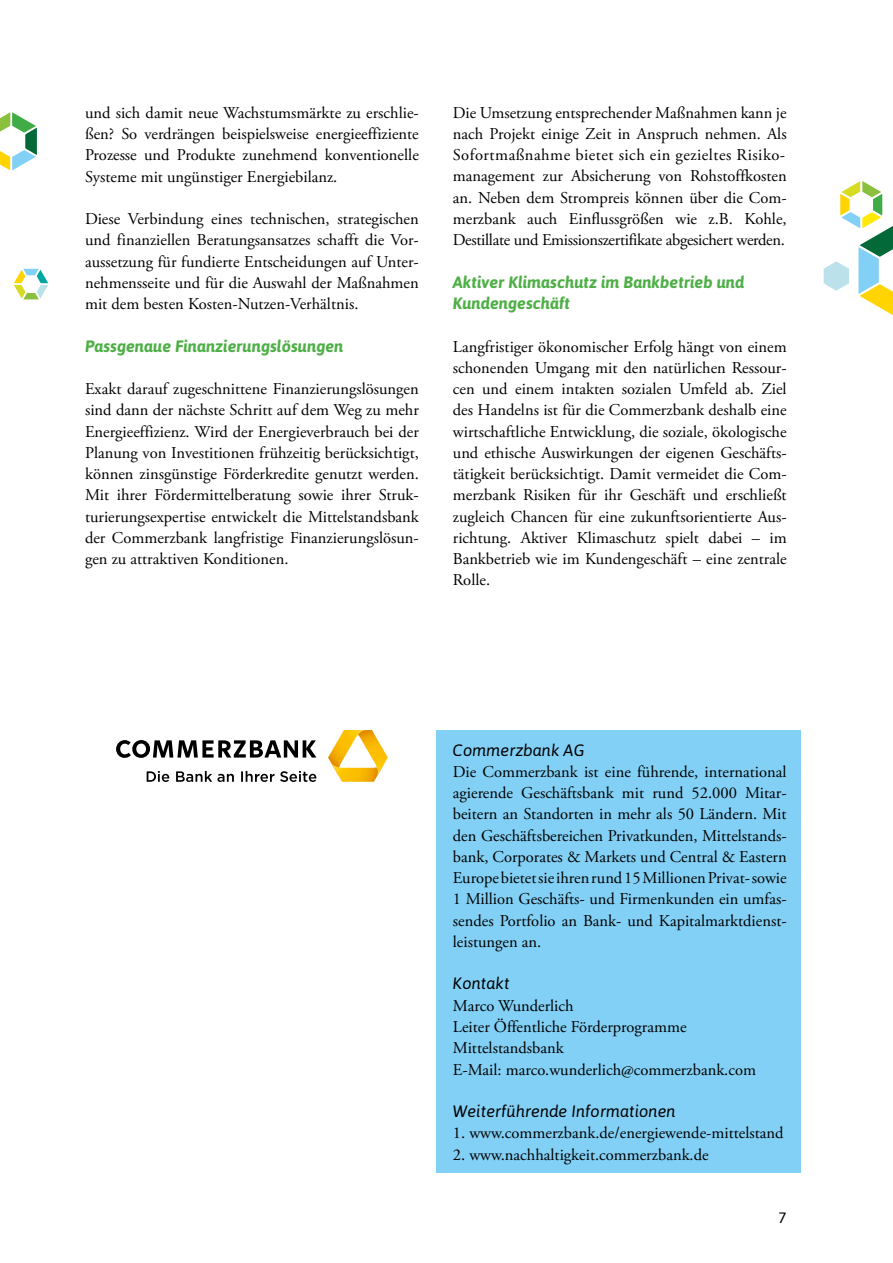
<style>
.page{position:relative;width:893px;height:1263px;background:#fff}
.page>*{position:absolute;margin:0;border:0;box-sizing:border-box;transform-origin:0 0}
.t1{font:16.5px/21.3px "Adobe Garamond Pro";color:#000;text-align:justify}
.t2{font:italic 700 16.5px/21.3px "Asap";color:#4eaf46}
.t3{font:italic 16.5px "Asap";color:#000}
.t4{font:15px "Asap";color:#000}
</style>
<div class="page">
<svg style="left:14px;top:268px;width:34px;height:32px"></svg>
<svg style="left:0;top:112px;width:37px;height:59px"></svg>
<svg style="left:824px;top:181px;width:69px;height:134px"></svg>
<div style="left:436px;top:730px;width:365px;height:442px;background:#82d0f5"></div>
<svg style="left:116px;top:740px;width:200px;height:18px"></svg>
<svg style="left:328px;top:730px;width:60px;height:52px"></svg>
<svg style="left:147px;top:771px;width:169px;height:11px"></svg>
<p class="t1" style="left:85px;top:102px;width:335px">und sich damit neue Wachstumsmärkte zu erschlie&shy;ßen? So verdrängen beispielsweise energieeffiziente Prozesse und Produkte zunehmend konventionelle Systeme mit ungünstiger Energiebilanz.</p>
<p class="t1" style="left:85px;top:209px;width:335px">Diese Verbindung eines technischen, strategischen und finanziellen Beratungsansatzes schafft die Vor&shy;aussetzung für fundierte Entscheidungen auf Unter&shy;nehmensseite und für die Auswahl der Maßnahmen mit dem besten Kosten-Nutzen-Verhältnis.</p>
<p class="t2" style="left:85px;top:335px;width:260px">Passgenaue Finanzierungslösungen</p>
<p class="t1" style="left:85px;top:379px;width:335px">Exakt darauf zugeschnittene Finanzierungslösungen sind dann der nächste Schritt auf dem Weg zu mehr Energieeffizienz. Wird der Energieverbrauch bei der Planung von Investitionen frühzeitig berücksichtigt, können zinsgünstige Förderkredite genutzt werden.<br>Mit ihrer Fördermittelberatung sowie ihrer Struk&shy;turierungsexpertise entwickelt die Mittelstandsbank der Commerzbank langfristige Finanzierungslösun&shy;gen zu attraktiven Konditionen.</p>
<p class="t1" style="left:453px;top:102px;width:335px">Die Umsetzung entsprechender Maßnahmen kann je nach Projekt einige Zeit in Anspruch nehmen. Als Sofortmaßnahme bietet sich ein gezieltes Risiko&shy;management zur Absicherung von Rohstoffkosten an. Neben dem Strompreis können über die Com&shy;merzbank auch Einflussgrößen wie z.B. Kohle, Destillate und Emissionszertifikate abgesichert werden.</p>
<p class="t2" style="left:453px;top:271px;width:293px">Aktiver Klimaschutz im Bankbetrieb und<br>Kundengeschäft</p>
<p class="t1" style="left:453px;top:336px;width:335px">Langfristiger ökonomischer Erfolg hängt von einem schonenden Umgang mit den natürlichen Ressour&shy;cen und einem intakten sozialen Umfeld ab. Ziel des Handelns ist für die Commerzbank deshalb eine wirtschaftliche Entwicklung, die soziale, ökologische und ethische Auswirkungen der eigenen Geschäfts&shy;tätigkeit berücksichtigt. Damit vermeidet die Com&shy;merzbank Risiken für ihr Geschäft und erschließt zugleich Chancen für eine zukunftsorientierte Aus&shy;richtung. Aktiver Klimaschutz spielt dabei – im Bankbetrieb wie im Kundengeschäft – eine zentrale Rolle.</p>
<p class="t3" style="left:453px;top:740px;width:133px">Commerzbank AG</p>
<p class="t1" style="left:453px;top:762px;width:335px">Die Commerzbank ist eine führende, international agierende Geschäftsbank mit rund 52.000 Mitar&shy;beitern an Standorten in mehr als 50 Ländern. Mit den Geschäftsbereichen Privatkunden, Mittelstands&shy;bank, Corporates &amp; Markets und Central &amp; Eastern Europe bietet sie ihren rund 15 Millionen Privat- sowie 1 Million Geschäfts- und Firmenkunden ein umfas&shy;sendes Portfolio an Bank- und Kapitalmarktdienst&shy;leistungen an.</p>
<p class="t3" style="left:453px;top:974px;width:58px">Kontakt</p>
<p class="t1" style="left:453px;top:995px;width:305px;text-align:left">Marco Wunderlich<br>Leiter Öffentliche Förderprogramme<br>Mittelstandsbank<br>E-Mail: marco.wunderlich@commerzbank.com</p>
<p class="t3" style="left:453px;top:1102px;width:224px">Weiterführende Informationen</p>
<p class="t1" style="left:453px;top:1123px;width:332px">1. www.commerzbank.de/energiewende-mittelstand</p>
<p class="t1" style="left:453px;top:1144px;width:257px">2. www.nachhaltigkeit.commerzbank.de</p>
<p class="t4" style="left:779px;top:1209px;width:10px">7</p>
</div>
